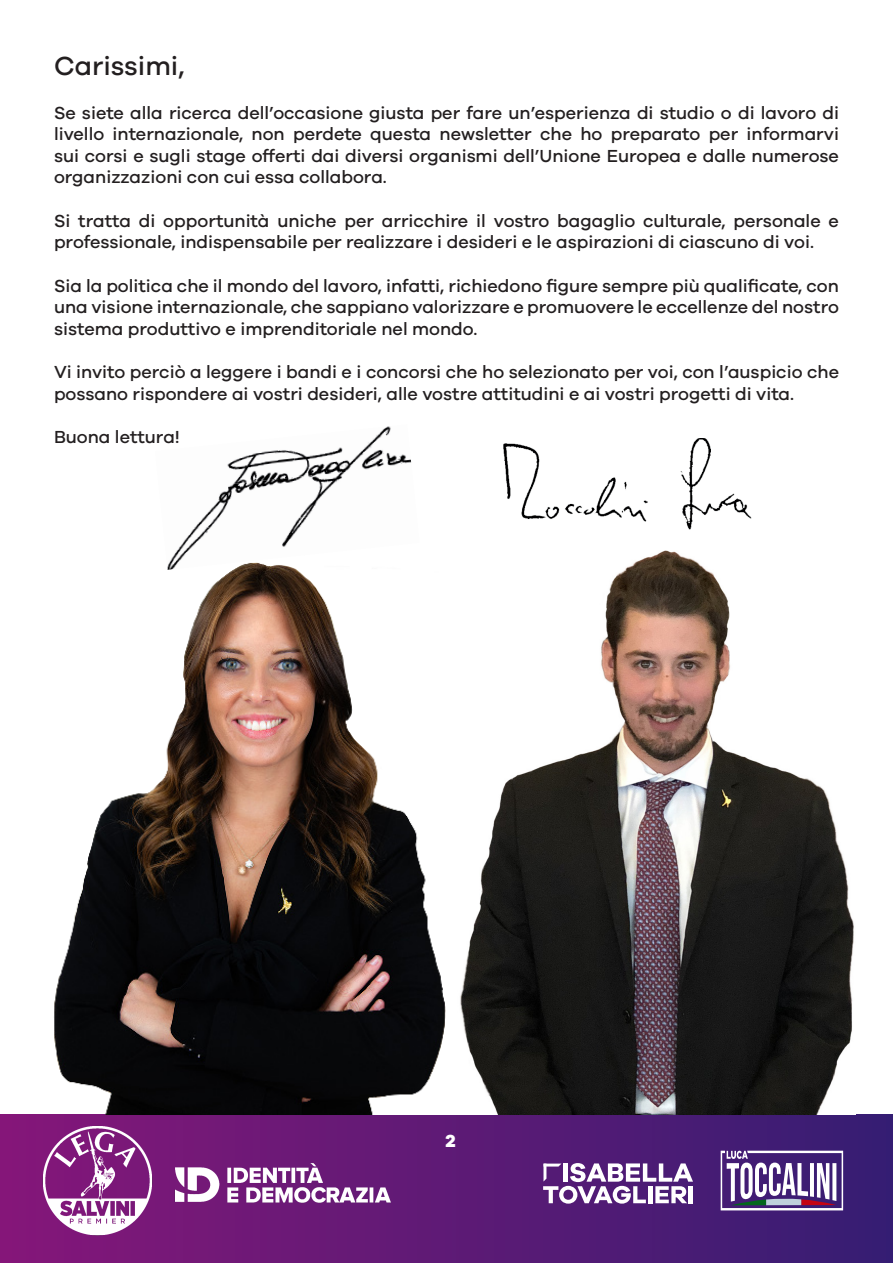
<style>
.page{position:relative;width:893px;height:1263px;background:#fff}
.page>*{position:absolute;margin:0;border:0;box-sizing:border-box;transform-origin:0 0}
.t1{font:500 27px "Galano Grotesque";color:#231f20}
.t2{font:500 18px/21.6px "Galano Grotesque";color:#231f20;text-align:justify}
.t3{font:800 18px "Galano Grotesque";color:#fff}
</style>
<div class="page">
<div style="left:1px;top:1114px;width:891px;height:148px;background:linear-gradient(to right,#851678,#371f74)"></div>
<img style="left:169px;top:1155px;width:233px;height:58px">
<img style="left:39px;top:1123px;width:116px;height:115px">
<svg style="left:721px;top:1151px;width:122px;height:59px"></svg>
<svg style="left:543px;top:1163px;width:150px;height:40px"></svg>
<hr style="left:689px;top:1186px;width:4px;height:17px;background:#fff">
<img style="left:460px;top:550px;width:394px;height:564px">
<img style="left:227px;top:450px;width:65px;height:27px">
<img style="left:292px;top:426px;width:119px;height:39px">
<img style="left:203px;top:477px;width:93px;height:41px">
<img style="left:296px;top:465px;width:99px;height:53px">
<img style="left:198px;top:518px;width:102px;height:5px">
<img style="left:300px;top:505px;width:95px;height:18px">
<img style="left:54px;top:523px;width:392px;height:591px">
<img style="left:504px;top:438px;width:247px;height:92px">
<p class="t1" style="left:54px;top:50px;width:132px">Carissimi,</p>
<p class="t2" style="left:54px;top:101px;width:786px">Se siete alla ricerca dell’occasione giusta per fare un’esperienza di studio o di lavoro di livello internazionale, non perdete questa newsletter che ho preparato per informarvi sui corsi e sugli stage offerti dai diversi organismi dell’Unione Europea e dalle numerose organizzazioni con cui essa collabora.</p>
<p class="t2" style="left:54px;top:209px;width:786px">Si tratta di opportunità uniche per arricchire il vostro bagaglio culturale, personale e professionale, indispensabile per realizzare i desideri e le aspirazioni di ciascuno di voi.</p>
<p class="t2" style="left:54px;top:274px;width:786px">Sia la politica che il mondo del lavoro, infatti, richiedono figure sempre più qualificate, con una visione internazionale, che sappiano valorizzare e promuovere le eccellenze del nostro sistema produttivo e imprenditoriale nel mondo.</p>
<p class="t2" style="left:54px;top:360px;width:786px">Vi invito perciò a leggere i bandi e i concorsi che ho selezionato per voi, con l’auspicio che possano rispondere ai vostri desideri, alle vostre attitudini e ai vostri progetti di vita.</p>
<p class="t2" style="left:54px;top:425px;width:127px">Buona lettura!</p>
<p class="t3" style="left:445px;top:1129px;width:12px">2</p>
</div>
